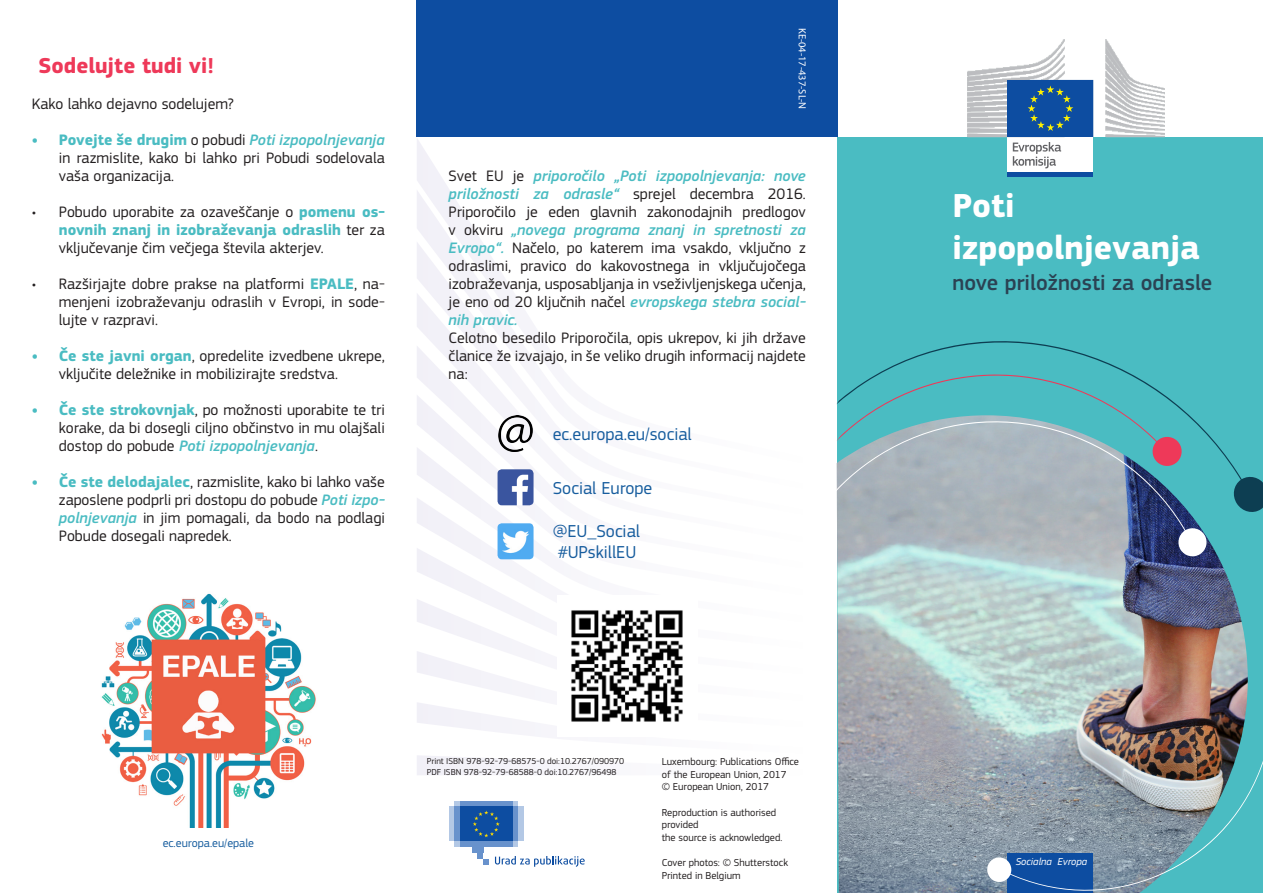
<style>
.page{position:relative;width:1263px;height:893px;background:#fff}
.page>*{position:absolute;margin:0;border:0;box-sizing:border-box;transform-origin:0 0}
.t1{font:700 34.5px "EC Square Sans Pro";color:#fff}
.t2{font:500 22.5px "EC Square Sans Pro";color:#2b4253}
.t3{font:700 22.5px "EC Square Sans Pro";color:#ee3959}
.t4{font:18px "EC Square Sans Pro";color:#175d9e}
.t5{font:15.75px/18px "EC Square Sans Pro";color:#231f20;text-align:justify}
.t6{font:12px "EC Square Sans Pro";color:#175d9e}
.t7{font:10.5px/12.6px "EC Square Sans Pro";color:#231f20}
.t8{font:10.5px "Myriad Pro";color:#fff}
.t9{font:italic 10.5px "EC Square Sans Pro";color:#fff}
.t10{font:9px "EC Square Sans Pro";color:#231f20}
.s1{font-weight:700;color:#4abcc2}
.s2{font-weight:500;font-style:italic;color:#4abcc2}
</style>
<div class="page">
<div style="left:417px;top:0;width:421px;height:137px;background:#0d4da1"></div>
<img style="left:1073px;top:40px;width:33px;height:97px">
<svg style="left:417px;top:139px;width:32px;height:50px;fill:#f7f6fa"></svg>
<svg style="left:417px;top:548px;width:118px;height:51px"></svg>
<svg style="left:417px;top:599px;width:118px;height:176px"></svg>
<svg style="left:417px;top:189px;width:64px;height:52px;fill:#f3f2f8"></svg>
<svg style="left:417px;top:241px;width:97px;height:52px;fill:#f4f3f9"></svg>
<svg style="left:417px;top:293px;width:118px;height:250px;fill:#f4f4f9"></svg>
<div style="left:838px;top:137px;width:425px;height:756px;background:#4abcc2"></div>
<div style="left:1008px;top:136px;width:85px;height:37px;background:#fff"></div>
<svg style="left:1106px;top:40px;width:59px;height:97px"></svg>
<div style="left:1008px;top:80px;width:85px;height:57px;background:#0d4da1"></div>
<div style="left:1008px;top:172px;width:85px;height:5px;background:#0d4da1"></div>
<svg style="left:967px;top:40px;width:106px;height:128px"></svg>
<img style="left:497px;top:415px;width:36px;height:36px">
<img style="left:497px;top:523px;width:36px;height:36px">
<img style="left:497px;top:469px;width:36px;height:36px">
<img style="left:837px;top:539px;width:409px;height:354px">
<svg style="left:837px;top:514px;width:371px;height:52px;background:#99a7b4"></svg>
<svg style="left:836px;top:304px;width:427px;height:210px"></svg>
<svg style="left:454px;top:841px;width:64px;height:6px"></svg>
<svg style="left:454px;top:801px;width:64px;height:5px"></svg>
<div style="left:460px;top:801px;width:52px;height:5px;background:#6892cc"></div>
<div style="left:460px;top:841px;width:52px;height:6px;background:#6892cc"></div>
<div style="left:512px;top:806px;width:6px;height:35px;background:#6892cc"></div>
<div style="left:518px;top:806px;width:6px;height:35px;background:#b3c8e5"></div>
<div style="left:454px;top:806px;width:6px;height:35px;background:#6892cc"></div>
<div style="left:449px;top:806px;width:5px;height:35px;background:#b3c8e5"></div>
<div style="left:472px;top:841px;width:11px;height:12px;background:#6892cc"></div>
<div style="left:478px;top:841px;width:5px;height:18px;background:#6892cc"></div>
<svg style="left:483px;top:859px;width:6px;height:5px"></svg>
<div style="left:460px;top:806px;width:52px;height:35px;background:#0d4da1"></div>
<svg style="left:473px;top:810px;width:27px;height:27px"></svg>
<svg style="left:495px;top:856px;width:90px;height:11px"></svg>
<img style="left:571px;top:610px;width:112px;height:112px">
<img style="left:101px;top:593px;width:215px;height:234px">
<img style="left:985px;top:645px;width:278px;height:248px">
<p class="t3" style="left:39px;top:52px;width:177px">Sodelujte tudi vi!</p>
<p class="t5" style="left:32px;top:95px;width:203px">Kako lahko dejavno sodelujem?</p>
<p class="t5" style="left:59px;top:131px;width:327px;text-indent:-27px"><span class="s1">• Povejte še drugim</span> o pobudi <span class="s2">Poti izpopolnjevanja </span>in razmislite, kako bi lahko pri Pobudi sodelovala vaša organizacija.</p>
<p class="t5" style="left:59px;top:203px;width:327px;text-indent:-27px">• Pobudo uporabite za ozaveščanje o <span class="s1">pomenu os&shy;novnih znanj in izobraževanja odraslih</span> ter za vključevanje čim večjega števila akterjev.</p>
<p class="t5" style="left:59px;top:275px;width:327px;text-indent:-27px">• Razširjajte dobre prakse na platformi <span class="s1">EPALE</span>, na&shy;menjeni izobraževanju odraslih v Evropi, in sode&shy;lujte v razpravi.</p>
<p class="t5" style="left:59px;top:347px;width:327px;text-indent:-27px"><span class="s1">• Če ste javni organ</span>, opredelite izvedbene ukrepe, vključite deležnike in mobilizirajte sredstva.</p>
<p class="t5" style="left:59px;top:401px;width:327px;text-indent:-27px"><span class="s1">• Če ste strokovnjak</span>, po možnosti uporabite te tri korake, da bi dosegli ciljno občinstvo in mu olajšali dostop do pobude <span class="s2">Poti izpopolnjevanja</span>.</p>
<p class="t5" style="left:59px;top:473px;width:327px;text-indent:-27px"><span class="s1">• Če ste delodajalec</span>, razmislite, kako bi lahko vaše zaposlene podprli pri dostopu do pobude <span class="s2">Poti izpo&shy;polnjevanja</span> in jim pomagali, da bodo na podlagi Pobude dosegali napredek.</p>
<p class="t8" style="left:809px;top:28px;width:83px;rotate:90deg">KE-04-17-437-SL-N</p>
<p class="t5" style="left:449px;top:167px;width:359px">Svet EU je <span class="s2">priporočilo „Poti izpopolnjevanja: nove priložnosti za odrasle“</span> sprejel decembra 2016.<br>Priporočilo je eden glavnih zakonodajnih predlogov v okviru <span class="s2">„novega programa znanj in spretnosti za Evropo“.</span> Načelo, po katerem ima vsakdo, vključno z odraslimi, pravico do kakovostnega in vključujočega izobraževanja, usposabljanja in vseživljenjskega učenja, je eno od 20 ključnih načel <span class="s2">evropskega stebra social&shy;nih pravic.</span></p>
<p class="t5" style="left:449px;top:329px;width:359px">Celotno besedilo Priporočila, opis ukrepov, ki jih države članice že izvajajo, in še veliko drugih informacij najdete na:</p>
<p class="t4" style="left:553px;top:424px;width:141px">ec.europa.eu/social</p>
<p class="t4" style="left:553px;top:478px;width:101px">Social Europe</p>
<p class="t4" style="left:553px;top:520px;width:89px">@EU_Social</p>
<p class="t4" style="left:558px;top:542px;width:80px">#UPskillEU</p>
<p class="t6" style="left:163px;top:836px;width:93px">ec.europa.eu/epale</p>
<p class="t10" style="left:427px;top:756px;width:199px">Print ISBN 978-92-79-68575-0 doi:10.2767/090970</p>
<p class="t10" style="left:427px;top:767px;width:191px">PDF ISBN 978-92-79-68588-0 doi:10.2767/96498</p>
<p class="t7" style="left:662px;top:755px;width:139px">Luxembourg: Publications Office</p>
<p class="t7" style="left:662px;top:768px;width:126px">of the European Union, 2017</p>
<p class="t7" style="left:662px;top:781px;width:109px">© European Union, 2017</p>
<p class="t7" style="left:662px;top:806px;width:116px">Reproduction is authorised provided</p>
<p class="t7" style="left:662px;top:831px;width:122px">the source is acknowledged.</p>
<p class="t7" style="left:662px;top:856px;width:128px">Cover photos: © Shutterstock</p>
<p class="t7" style="left:662px;top:869px;width:80px">Printed in Belgium</p>
<p class="t1" style="left:952px;top:185px;width:64px">Poti</p>
<p class="t1" style="left:952px;top:227px;width:249px">izpopolnjevanja</p>
<p class="t2" style="left:952px;top:269px;width:261px">nove priložnosti za odrasle</p>
<p class="t9" style="left:1016px;top:855px;width:73px">Socialna Evropa</p>
</div>
